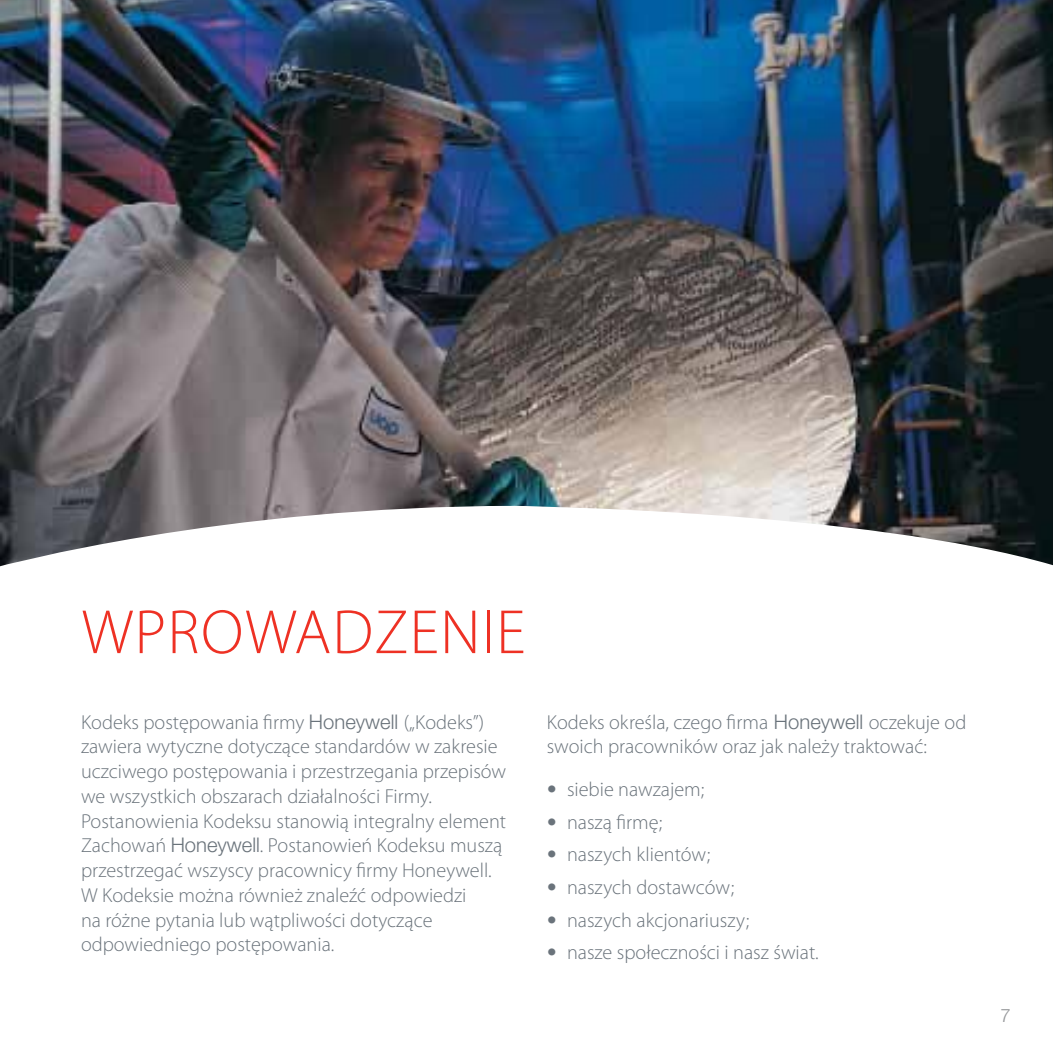
<style>
.page{position:relative;width:1053px;height:1053px;background:#fff}
.page>*{position:absolute;margin:0;border:0;box-sizing:border-box;transform-origin:0 0}
.t1{font:300 63px "Myriad Pro";letter-spacing:.02em;color:#ee3124}
.t2{font:300 20.25px/24.8px "Myriad Pro";color:#6a737b}
.t3{font:300 18.45px "Helvetica Neue";color:#939598}
.s1{font-family:"Helvetica Neue"}
.s2{font-family:"Frutiger"}
</style>
<div class="page">
<img style="left:0;top:0;width:1053px;height:566px">
<h1 class="t1" style="left:82px;top:594px;width:445px">Wprowadzenie</h1>
<p class="t2" style="left:81px;top:709px;width:427px">Kodeks postępowania firmy <span class="s1">Honeywell</span> („Kodeks”) zawiera wytyczne dotyczące standardów w zakresie uczciwego postępowania i przestrzegania przepisów we wszystkich obszarach działalności Firmy.<br>Postanowienia Kodeksu stanowią integralny element Zachowań <span class="s1">Honeywell</span>. Postanowień Kodeksu muszą przestrzegać wszyscy pracownicy firmy Honeywell.<br>W Kodeksie można również znaleźć odpowiedzi<br>na różne pytania lub wątpliwości dotyczące odpowiedniego postępowania.</p>
<p class="t2" style="left:547px;top:709px;width:421px">Kodeks określa, czego firma <span class="s1">Honeywell</span> oczekuje od swoich pracowników oraz jak należy traktować:</p>
<p class="t2" style="left:547px;top:777px;width:159px"><span class="s2">•</span> siebie nawzajem;</p>
<p class="t2" style="left:547px;top:809px;width:117px"><span class="s2">•</span> naszą firmę;</p>
<p class="t2" style="left:547px;top:842px;width:165px"><span class="s2">•</span> naszych klientów;</p>
<p class="t2" style="left:547px;top:875px;width:189px"><span class="s2">•</span> naszych dostawców;</p>
<p class="t2" style="left:547px;top:907px;width:204px"><span class="s2">•</span> naszych akcjonariuszy;</p>
<p class="t2" style="left:547px;top:940px;width:274px"><span class="s2">•</span> nasze społeczności i nasz świat.</p>
<p class="t3" style="left:1000px;top:1004px;width:12px">7</p>
</div>
